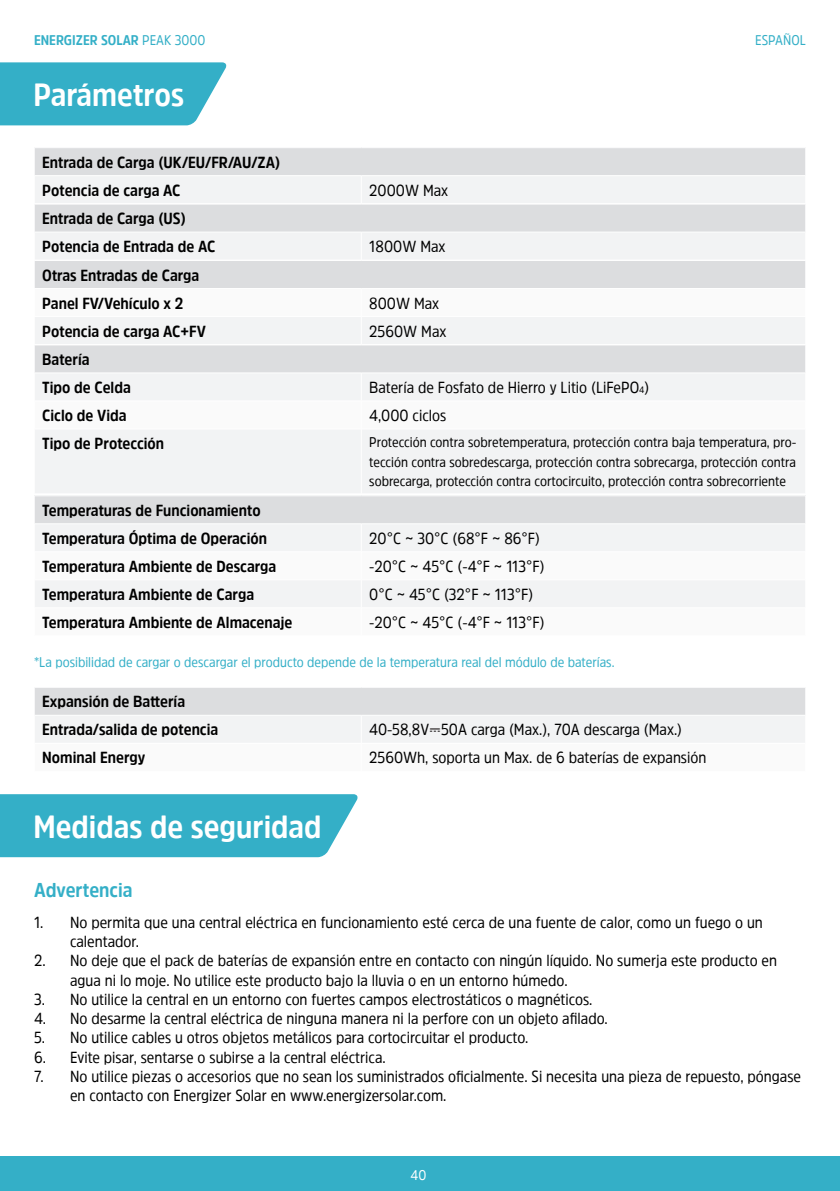
<style>
.page{position:relative;width:840px;height:1191px;background:#fff}
.page>*{position:absolute;margin:0;border:0;box-sizing:border-box;transform-origin:0 0}
.t1{font:700 32px "Energi Pro";color:#fff}
.t2{font:700 20px "Energi Pro";color:#34afc7}
.t3{font:16px/19.2px "Energi Pro";color:#000}
.t4{font:700 16px "Energi Pro";color:#000}
.t5{font:14px/19.2px "Energi Pro";color:#000;text-align:justify}
.t6{font:14px "Energi Pro";color:#34afc7}
.t7{font:700 14px "Energi Pro";color:#34afc7}
.t8{font:14px "Energi Pro";color:#fff}
.s1{font-weight:400}
.s2{font-size:9.4px}
.s3{font-family:"Arial"}
.s4{color:#231f20}
</style>
<div class="page">
<div style="left:0;top:1157px;width:839px;height:34px;background:#34afc7"></div>
<div style="left:0;top:794px;width:357px;height:63px;background:#34afc7"></div>
<svg style="left:0;top:62px;width:226px;height:63px;background:#42b4cb"></svg>
<div style="left:35px;top:430px;width:769px;height:63px;background:#f2f3f4"></div>
<hr style="left:361px;top:429px;width:1px;height:65px;background:#fff">
<svg style="left:35px;top:496px;width:770px;height:111px"></svg>
<svg style="left:35px;top:687px;width:770px;height:56px"></svg>
<svg style="left:35px;top:148px;width:770px;height:252px"></svg>
<hr style="left:34px;top:260px;width:327px;height:1px;background:#fff">
<hr style="left:361px;top:260px;width:444px;height:1px;background:#fff">
<p class="t7" style="left:34px;top:30px;width:173px">ENERGIZER SOLAR <span class="s1">PEAK 3000</span></p>
<p class="t6" style="left:754px;top:30px;width:52px">ESPAÑOL</p>
<p class="t1" style="left:33px;top:73px;width:152px">Parámetros</p>
<p class="t4" style="left:42px;top:151px;width:239px">Entrada de Carga (UK/EU/FR/AU/ZA)</p>
<p class="t4" style="left:42px;top:179px;width:140px">Potencia de carga AC</p>
<p class="t3" style="left:369px;top:180px;width:80px">2000W Max</p>
<p class="t4" style="left:42px;top:207px;width:145px">Entrada de Carga (US)</p>
<p class="t4" style="left:42px;top:235px;width:175px">Potencia de Entrada de AC</p>
<p class="t3" style="left:369px;top:236px;width:78px">1800W Max</p>
<p class="t4" style="left:42px;top:264px;width:158px">Otras Entradas de Carga</p>
<p class="t4" style="left:42px;top:292px;width:143px">Panel FV/Vehículo x 2</p>
<p class="t3" style="left:369px;top:293px;width:71px">800W Max</p>
<p class="t4" style="left:42px;top:320px;width:165px">Potencia de carga AC+FV</p>
<p class="t3" style="left:369px;top:321px;width:79px">2560W Max</p>
<p class="t4" style="left:42px;top:348px;width:49px">Batería</p>
<p class="t4" style="left:42px;top:376px;width:90px">Tipo de Celda</p>
<p class="t3" style="left:369px;top:377px;width:281px">Batería de Fosfato de Hierro y Litio (LiFePO<span class="s2">4</span>)</p>
<p class="t4" style="left:42px;top:404px;width:86px">Ciclo de Vida</p>
<p class="t3" style="left:369px;top:405px;width:79px">4,000 ciclos</p>
<p class="t4" style="left:42px;top:432px;width:123px">Tipo de Protección</p>
<p class="t5" style="left:369px;top:432px;width:428px">Protección contra sobretemperatura, protección contra baja temperatura, pro&shy;tección contra sobredescarga, protección contra sobrecarga, protección contra sobrecarga, protección contra cortocircuito, protección contra sobrecorriente</p>
<p class="t4" style="left:42px;top:499px;width:220px">Temperaturas de Funcionamiento</p>
<p class="t4" style="left:42px;top:527px;width:226px">Temperatura Óptima de Operación</p>
<p class="t3" style="left:369px;top:528px;width:172px">20<span class="s3">°</span>C ~ 30<span class="s3">°</span>C (68<span class="s3">°</span>F ~ 86<span class="s3">°</span>F)</p>
<p class="t4" style="left:42px;top:555px;width:235px">Temperatura Ambiente de Descarga</p>
<p class="t3" style="left:369px;top:556px;width:177px">-20<span class="s3">°</span>C ~ 45<span class="s3">°</span>C (-4<span class="s3">°</span>F ~ 113<span class="s3">°</span>F)</p>
<p class="t4" style="left:42px;top:583px;width:213px">Temperatura Ambiente de Carga</p>
<p class="t3" style="left:369px;top:584px;width:165px">0<span class="s3">°</span>C ~ 45<span class="s3">°</span>C (32<span class="s3">°</span>F ~ 113<span class="s3">°</span>F)</p>
<p class="t4" style="left:42px;top:611px;width:251px">Temperatura Ambiente de Almacenaje</p>
<p class="t3" style="left:369px;top:612px;width:177px">-20<span class="s3">°</span>C ~ 45<span class="s3">°</span>C (-4<span class="s3">°</span>F ~ 113<span class="s3">°</span>F)</p>
<p class="t6" style="left:34px;top:652px;width:581px">*La posibilidad de cargar o descargar el producto depende de la temperatura real del módulo de baterías.</p>
<p class="t4" style="left:42px;top:690px;width:144px">Expansión de Battería</p>
<p class="t4" style="left:42px;top:718px;width:177px">Entrada/salida de potencia</p>
<p class="t3" style="left:369px;top:719px;width:314px">40-58,8V<span class="s4">⎓</span>50A carga (Max.), 70A descarga (Max.)</p>
<p class="t4" style="left:42px;top:746px;width:104px">Nominal Energy</p>
<p class="t3" style="left:369px;top:747px;width:338px">2560Wh, soporta un Max. de 6 baterías de expansión</p>
<p class="t1" style="left:33px;top:804px;width:289px">Medidas de seguridad</p>
<p class="t2" style="left:34px;top:876px;width:100px">Advertencia</p>
<p class="t3" style="left:70px;top:912px;width:694px;text-indent:-36px">1. No permita que una central eléctrica en funcionamiento esté cerca de una fuente de calor, como un fuego o un calentador.</p>
<p class="t3" style="left:70px;top:951px;width:708px;text-indent:-36px">2. No deje que el pack de baterías de expansión entre en contacto con ningún líquido. No sumerja este producto en agua ni lo moje. No utilice este producto bajo la lluvia o en un entorno húmedo.</p>
<p class="t3" style="left:34px;top:989px;width:559px">3. No utilice la central en un entorno con fuertes campos electrostáticos o magnéticos.</p>
<p class="t3" style="left:34px;top:1008px;width:575px">4. No desarme la central eléctrica de ninguna manera ni la perfore con un objeto afilado.</p>
<p class="t3" style="left:34px;top:1027px;width:495px">5. No utilice cables u otros objetos metálicos para cortocircuitar el producto.</p>
<p class="t3" style="left:34px;top:1047px;width:353px">6. Evite pisar, sentarse o subirse a la central eléctrica.</p>
<p class="t3" style="left:70px;top:1066px;width:732px;text-indent:-36px">7. No utilice piezas o accesorios que no sean los suministrados oficialmente. Si necesita una pieza de repuesto, póngase en contacto con Energizer Solar en www.energizersolar.com.</p>
<p class="t8" style="left:410px;top:1165px;width:17px">40</p>
</div>
